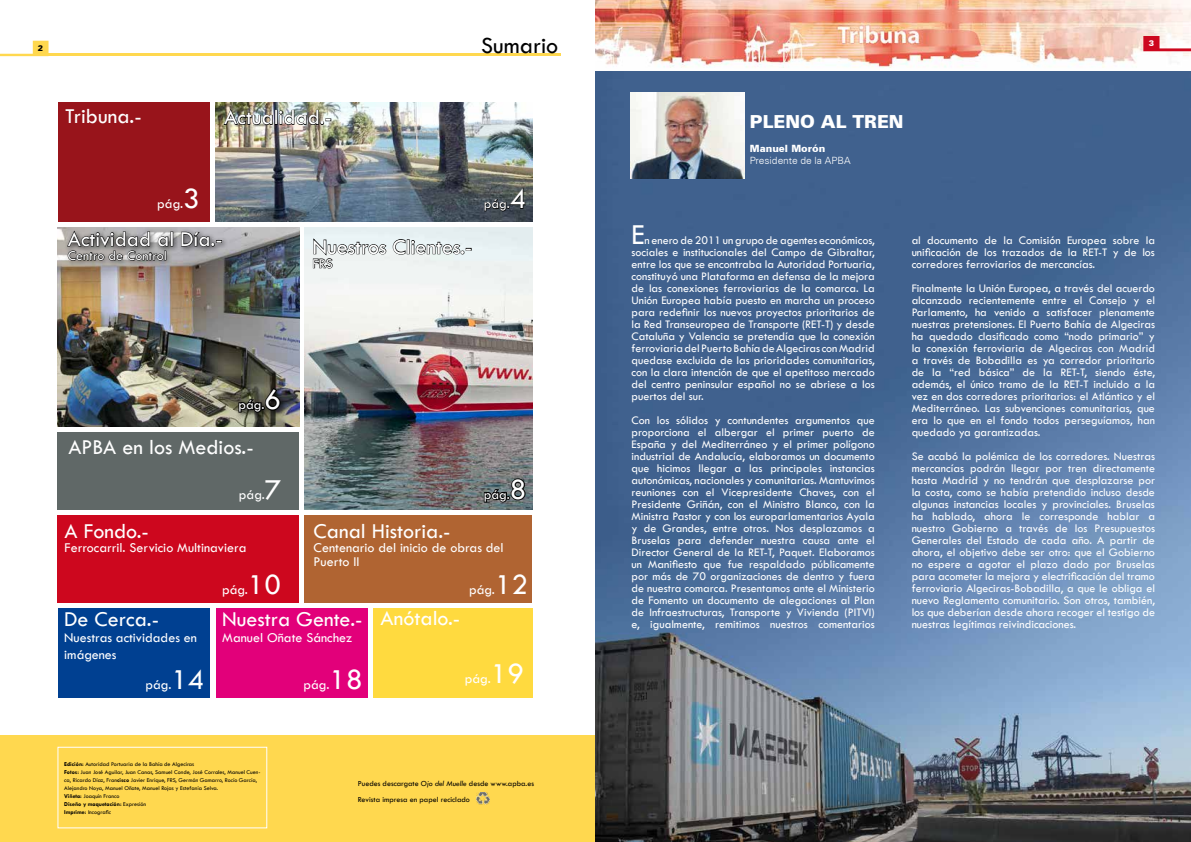
<style>
.page{position:relative;width:1191px;height:842px;background:#fff}
.page>*{position:absolute;margin:0;border:0;box-sizing:border-box;transform-origin:0 0}
.t1{font:30px "Tw Cen";color:#fff}
.t2{font:24px "Tw Cen";color:#000}
.t3{font:22px "Tw Cen";color:#fff}
.t4{font:900 18px "Zurich BT";color:#fff}
.t5{font:14px/16.8px "Tw Cen";color:#fff}
.t6{font:12px/12px "Tw Cen";color:#fff;text-align:justify}
.t7{font:300 10px "Zurich BT";color:#fff}
.t8{font:900 10px "Zurich BT";color:#fff}
.t9{font:8px/16px "Tw Cen";color:#000}
.t10{font:900 8px "Zurich BT";color:#fff}
.t11{font:900 8px "Zurich BT";color:#000}
.t12{font:6px/8px "Tw Cen";color:#000}
.s1{font-size:30px}
.s2{font-weight:700}
.s3{font-style:italic}
</style>
<div class="page">
<div style="left:0;top:735px;width:595px;height:107px;background:#ffd84f"></div>
<img style="left:595px;top:71px;width:596px;height:771px">
<img style="left:595px;top:0;width:596px;height:68px">
<svg style="left:1143px;top:36px;width:48px;height:15px"></svg>
<svg style="left:0;top:41px;width:49px;height:15px"></svg>
<img style="left:215px;top:102px;width:317px;height:120px">
<div style="left:58px;top:432px;width:241px;height:78px;background:#606867"></div>
<div style="left:57px;top:747px;width:210px;height:81px;border:1px solid #fff"></div>
<div style="left:58px;top:103px;width:151px;height:119px;background:#98141b"></div>
<img style="left:305px;top:227px;width:227px;height:283px">
<img style="left:224px;top:109px;width:107px;height:16px">
<svg style="left:484px;top:188px;width:41px;height:23px"></svg>
<svg style="left:312px;top:237px;width:159px;height:32px"></svg>
<svg style="left:483px;top:477px;width:44px;height:27px"></svg>
<img style="left:58px;top:227px;width:241px;height:199px">
<div style="left:64px;top:228px;width:224px;height:192px;background:#000;opacity:.75"></div>
<div style="left:170px;top:231px;width:3px;height:15px;border:1px solid #000"></div>
<svg style="left:181px;top:231px;width:41px;height:16px"></svg>
<svg style="left:67px;top:229px;width:102px;height:32px"></svg>
<svg style="left:237px;top:386px;width:45px;height:28px"></svg>
<div style="left:373px;top:608px;width:159px;height:90px;background:#ffda3f"></div>
<div style="left:57px;top:515px;width:242px;height:87px;background:#cd071e"></div>
<div style="left:304px;top:515px;width:228px;height:87px;background:#b06432"></div>
<div style="left:58px;top:608px;width:151px;height:90px;background:#004091"></div>
<div style="left:216px;top:608px;width:151px;height:90px;background:#e2007a"></div>
<hr style="left:47px;top:54px;width:513px;height:2px;background:#ffd84f">
<svg style="left:477px;top:792px;width:12px;height:12px"></svg>
<img style="left:630px;top:92px;width:114px;height:86px">
<p class="t11" style="left:38px;top:43px;width:7px">2</p>
<h3 class="t3" style="left:65px;top:103px;width:78px">Tribuna.-</h3>
<h3 class="t3" style="left:224px;top:104px;width:109px">Actualidad.-</h3>
<h2 class="t2" style="left:481px;top:31px;width:79px">Sumario</h2>
<p class="t5" style="left:157px;top:195px;width:44px">pág.<span class="s1">3</span></p>
<h3 class="t3" style="left:68px;top:226px;width:156px">Actividad al Día.-</h3>
<p class="t5" style="left:68px;top:247px;width:101px">Centro de Control</p>
<h3 class="t3" style="left:312px;top:234px;width:161px">Nuestros Clientes.-</h3>
<p class="t5" style="left:312px;top:255px;width:22px">FRS</p>
<p class="t5" style="left:484px;top:195px;width:44px">pág.<span class="s1">4</span></p>
<p class="t5" style="left:238px;top:396px;width:44px">pág.<span class="s1">6</span></p>
<h3 class="t3" style="left:68px;top:433px;width:187px">APBA en los Medios.-</h3>
<p class="t5" style="left:239px;top:486px;width:44px">pág.<span class="s1">7</span></p>
<h3 class="t3" style="left:65px;top:518px;width:86px">A Fondo.-</h3>
<p class="t5" style="left:65px;top:539px;width:183px">Ferrocarril. Servicio Multinaviera</p>
<p class="t5" style="left:222px;top:581px;width:61px">pág.<span class="s1">10</span></p>
<p class="t5" style="left:484px;top:486px;width:44px">pág.<span class="s1">8</span></p>
<h3 class="t3" style="left:314px;top:518px;width:138px">Canal Historia.-</h3>
<p class="t5" style="left:314px;top:540px;width:191px;line-height:14px">Centenario del inicio de obras del<br>Puerto II</p>
<p class="t5" style="left:469px;top:581px;width:61px">pág.<span class="s1">12</span></p>
<h3 class="t3" style="left:64px;top:606px;width:96px">De Cerca.-</h3>
<p class="t5" style="left:64px;top:629px;width:134px">Nuestras actividades en imágenes</p>
<p class="t5" style="left:145px;top:676px;width:61px">pág.<span class="s1">14</span></p>
<h3 class="t3" style="left:222px;top:606px;width:142px">Nuestra Gente.-</h3>
<p class="t5" style="left:222px;top:629px;width:132px">Manuel Oñate Sánchez</p>
<p class="t5" style="left:303px;top:676px;width:61px">pág.<span class="s1">18</span></p>
<h3 class="t3" style="left:381px;top:604px;width:81px">Anótalo.-</h3>
<p class="t5" style="left:465px;top:670px;width:61px">pág.<span class="s1">19</span></p>
<p class="t12" style="left:64px;top:760px;width:198px"><span class="s2">Edición:</span> Autoridad Portuaria de la Bahía de Algeciras<br><span class="s2">Fotos:</span> Juan José Aguilar, Juan Canas, Samuel Conde, José Corrales, Manuel Cuen&shy;ca, Ricardo Díaz, Fran<span class="s2">cisco</span> Javier Enrique, FRS, Germán Gamarro, Rocío García, Alejandro Noya, Manuel Oñate, Manuel Rojas y Estefanía Selva.<br><span class="s2">Viñeta:</span> Joaquín Franco<br><span class="s2">Diseño y maquetación:</span> Expresión<br><span class="s2">Imprime:</span> Incografic</p>
<p class="t9" style="left:358px;top:775px;width:178px">Puedes descargate <span class="s3">Ojo del Muelle</span> desde www.apba.es<br>Revista impresa en papel reciclado</p>
<p class="t10" style="left:1148px;top:38px;width:7px">3</p>
<h3 class="t4" style="left:750px;top:111px;width:155px">Pleno al tren</h3>
<p class="t8" style="left:750px;top:143px;width:77px">Manuel Morón</p>
<p class="t7" style="left:750px;top:155px;width:102px">Presidente de la APBA</p>
<h1 class="t1" style="left:631px;top:216px;width:15px">E</h1>
<p class="t6" style="left:631px;top:234px;width:245px;text-indent:13px">n enero de 2011 un grupo de agentes económicos, sociales e institucionales del Campo de Gibraltar, entre los que se encontraba la Autoridad Portuaria, constituyó una Plataforma en defensa de la mejora de las conexiones ferroviarias de la comarca. La Unión Europea había puesto en marcha un proceso para redefinir los nuevos proyectos prioritarios de la Red Transeuropea de Transporte (RET-T) y desde Cataluña y Valencia se pretendía que la conexión ferroviaria del Puerto Bahía de Algeciras con Madrid quedase excluida de las prioridades comunitarias, con la clara intención de que el apetitoso mercado del centro peninsular español no se abriese a los puertos del sur.</p>
<p class="t6" style="left:631px;top:414px;width:245px">Con los sólidos y contundentes argumentos que proporciona el albergar el primer puerto de España y del Mediterráneo y el primer polígono industrial de Andalucía, elaboramos un documento que hicimos llegar a las principales instancias autonómicas, nacionales y comunitarias. Mantuvimos reuniones con el Vicepresidente Chaves, con el Presidente Griñán, con el Ministro Blanco, con la Ministra Pastor y con los europarlamentarios Ayala y de Grandes, entre otros. Nos desplazamos a Bruselas para defender nuestra causa ante el Director General de la RET-T, Paquet. Elaboramos un Manifiesto que fue respaldado públicamente por más de 70 organizaciones de dentro y fuera de nuestra comarca. Presentamos ante el Ministerio de Fomento un documento de alegaciones al Plan de Infraestructuras, Transporte y Vivienda (PITVI) e, igualmente, remitimos nuestros comentarios</p>
<p class="t6" style="left:911px;top:234px;width:245px">al documento de la Comisión Europea sobre la unificación de los trazados de la RET-T y de los corredores ferroviarios de mercancías.</p>
<p class="t6" style="left:911px;top:282px;width:245px">Finalmente la Unión Europea, a través del acuerdo alcanzado recientemente entre el Consejo y el Parlamento, ha venido a satisfacer plenamente nuestras pretensiones. El Puerto Bahía de Algeciras ha quedado clasificado como “nodo primario” y la conexión ferroviaria de Algeciras con Madrid a través de Bobadilla es ya corredor prioritario de la “red básica” de la RET-T, siendo éste, además, el único tramo de la RET-T incluido a la vez en dos corredores prioritarios: el Atlántico y el Mediterráneo. Las subvenciones comunitarias, que era lo que en el fondo todos perseguíamos, han quedado ya garantizadas.</p>
<p class="t6" style="left:911px;top:450px;width:245px">Se acabó la polémica de los corredores. Nuestras mercancías podrán llegar por tren directamente hasta Madrid y no tendrán que desplazarse por la costa, como se había pretendido incluso desde algunas instancias locales y provinciales. Bruselas ha hablado, ahora le corresponde hablar a nuestro Gobierno a través de los Presupuestos Generales del Estado de cada año. A partir de ahora, el objetivo debe ser otro: que el Gobierno no espere a agotar el plazo dado por Bruselas para acometer la mejora y electrificación del tramo ferroviario Algeciras-Bobadilla, a que le obliga el nuevo Reglamento comunitario. Son otros, también, los que deberían desde ahora recoger el testigo de nuestras legítimas reivindicaciones.</p>
</div>
